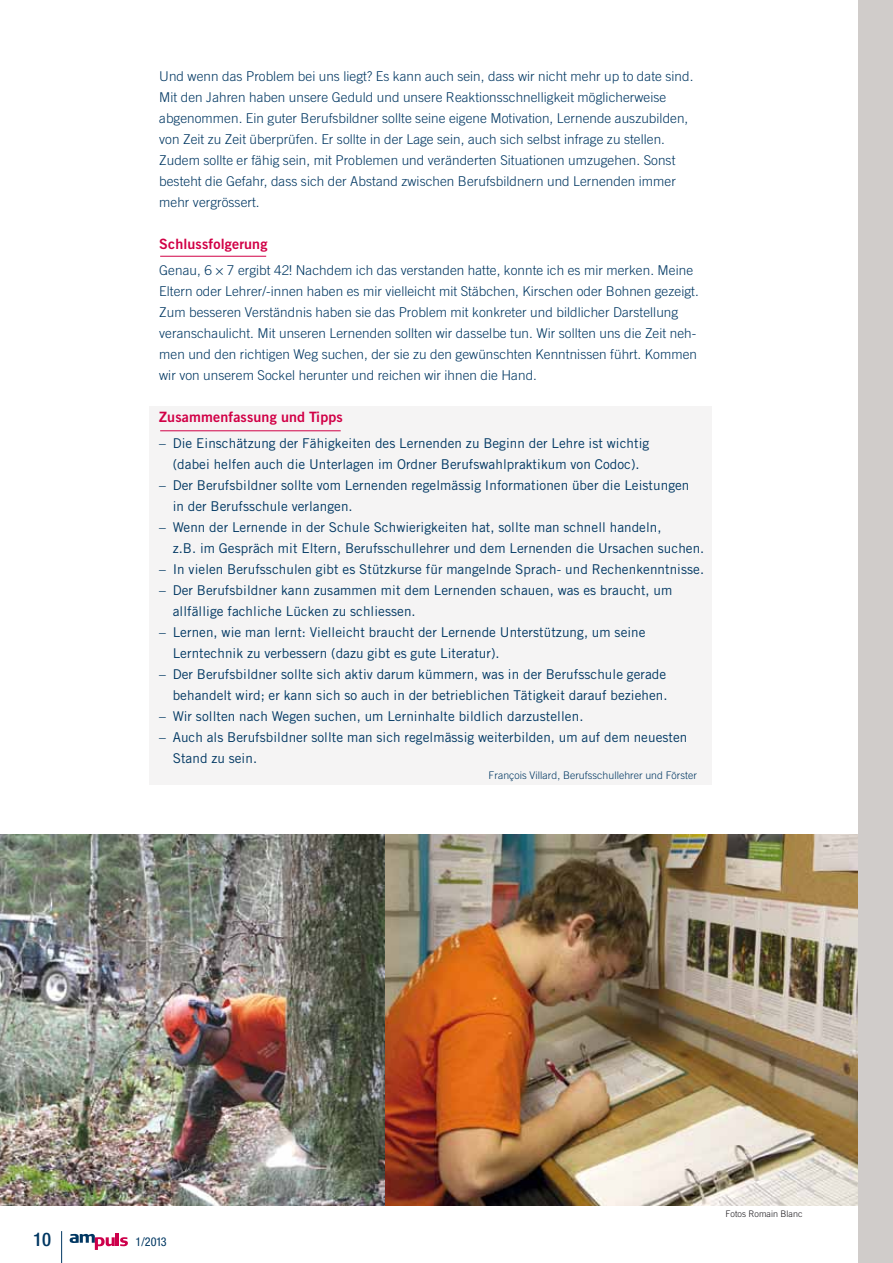
<style>
.page{position:relative;width:893px;height:1263px;background:#fff}
.page>*{position:absolute;margin:0;border:0;box-sizing:border-box;transform-origin:0 0}
.t1{font:500 condensed 18.75px "Helvetica Neue";color:#003762}
.t2{font:14.25px "Trade Gothic Bold Two";letter-spacing:.01em;color:#d10046}
.t3{font:13.5px/21px "Trade Gothic";letter-spacing:.005em;color:#003762}
.t4{font:300 13.5px/21px "Trade Gothic";letter-spacing:.005em;color:#003762}
.t5{font:condensed 12.15px "Helvetica Neue";color:#003762}
.t6{font:300 10.5px "Trade Gothic";letter-spacing:.005em;color:#003762}
.t7{font:300 9px "Trade Gothic";letter-spacing:.005em;color:#1a171c}
</style>
<div class="page">
<svg style="left:70px;top:1233px;width:58px;height:17px"></svg>
<img style="left:0;top:835px;width:859px;height:370px">
<hr style="left:61px;top:1231px;width:1px;height:32px;background:#003762">
<div style="left:149px;top:406px;width:563px;height:378px;background:#f5f4f4"></div>
<hr style="left:160px;top:256px;width:106px;height:1px;background:#d10046">
<hr style="left:160px;top:430px;width:181px;height:1px;background:#d10046">
<div style="left:859px;top:0;width:34px;height:1263px;background:#d0ccca"></div>
<p class="t4" style="left:159px;top:65px;width:536px">Und wenn das Problem bei uns liegt? Es kann auch sein, dass wir nicht mehr up to date sind.<br>Mit den Jahren haben unsere Geduld und unsere Reaktionsschnelligkeit möglicherweise abgenommen. Ein guter Berufsbildner sollte seine eigene Motivation, Lernende auszubilden, von Zeit zu Zeit überprüfen. Er sollte in der Lage sein, auch sich selbst infrage zu stellen.<br>Zudem sollte er fähig sein, mit Problemen und veränderten Situationen umzugehen. Sonst besteht die Gefahr, dass sich der Abstand zwischen Berufsbildnern und Lernenden immer mehr vergrössert.</p>
<p class="t2" style="left:159px;top:235px;width:110px">Schlussfolgerung</p>
<p class="t4" style="left:159px;top:259px;width:541px">Genau, 6 × 7 ergibt 42! Nachdem ich das verstanden hatte, konnte ich es mir merken. Meine Eltern oder Lehrer/-innen haben es mir vielleicht mit Stäbchen, Kirschen oder Bohnen gezeigt.<br>Zum besseren Verständnis haben sie das Problem mit konkreter und bildlicher Darstellung veranschaulicht. Mit unseren Lernenden sollten wir dasselbe tun. Wir sollten uns die Zeit neh&shy;men und den richtigen Weg suchen, der sie zu den gewünschten Kenntnissen führt. Kommen wir von unserem Sockel herunter und reichen wir ihnen die Hand.</p>
<p class="t2" style="left:159px;top:408px;width:185px">Zusammenfassung und Tipps</p>
<p class="t3" style="left:159px;top:433px;width:491px;text-align:center">– Die Einschätzung der Fähigkeiten des Lernenden zu Beginn der Lehre ist wichtig (dabei helfen auch die Unterlagen im Ordner Berufswahlpraktikum von Codoc).</p>
<p class="t3" style="left:173px;top:475px;width:518px;text-indent:-14px">– Der Berufsbildner sollte vom Lernenden regelmässig Informationen über die Leistungen in der Berufsschule verlangen.</p>
<p class="t3" style="left:173px;top:517px;width:533px;text-indent:-14px">– Wenn der Lernende in der Schule Schwierigkeiten hat, sollte man schnell handeln,<br>z.B. im Gespräch mit Eltern, Berufsschullehrer und dem Lernenden die Ursachen suchen.</p>
<p class="t3" style="left:159px;top:559px;width:546px">– In vielen Berufsschulen gibt es Stützkurse für mangelnde Sprach- und Rechenkenntnisse.</p>
<p class="t3" style="left:173px;top:580px;width:501px;text-indent:-14px">– Der Berufsbildner kann zusammen mit dem Lernenden schauen, was es braucht, um allfällige fachliche Lücken zu schliessen.</p>
<p class="t3" style="left:173px;top:622px;width:474px;text-indent:-14px">– Lernen, wie man lernt: Vielleicht braucht der Lernende Unterstützung, um seine<br>Lerntechnik zu verbessern (dazu gibt es gute Literatur).</p>
<p class="t3" style="left:159px;top:664px;width:510px;text-align:right">– Der Berufsbildner sollte sich aktiv darum kümmern, was in der Berufsschule gerade behandelt wird; er kann sich so auch in der betrieblichen Tätigkeit darauf beziehen.</p>
<p class="t3" style="left:159px;top:706px;width:426px">– Wir sollten nach Wegen suchen, um Lerninhalte bildlich darzustellen.</p>
<p class="t3" style="left:173px;top:727px;width:516px;text-indent:-14px">– Auch als Berufsbildner sollte man sich regelmässig weiterbilden, um auf dem neuesten<br>Stand zu sein.</p>
<p class="t6" style="left:489px;top:769px;width:210px">François Villard, Berufsschullehrer und Förster</p>
<h1 class="t1" style="left:33px;top:1228px;width:19px">10</h1>
<p class="t5" style="left:135px;top:1235px;width:33px">1/2013</p>
<p class="t7" style="left:725px;top:1209px;width:79px">Fotos Romain Blanc</p>
</div>
